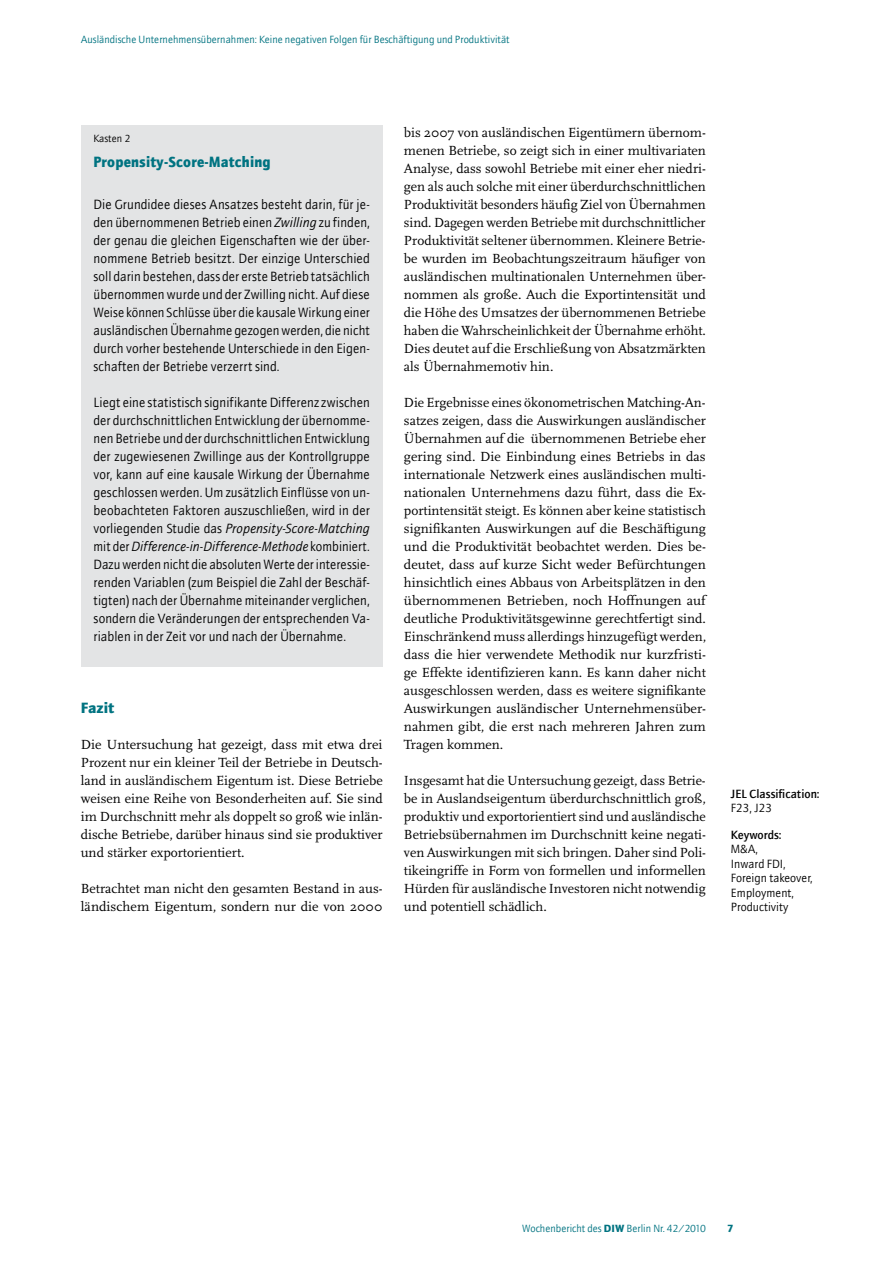
<style>
.page{position:relative;width:893px;height:1263px;background:#fff}
.page>*{position:absolute;margin:0;border:0;box-sizing:border-box;transform-origin:0 0}
.t1{font:900 15px "AT Quay Sans";letter-spacing:.01em;color:#007381;scale:.95 1}
.t2{font:900 15px "AT Quay Sans";letter-spacing:.01em;color:#007381}
.t3{font:13.8px/18px "Scala";color:#000;text-align:justify}
.t4{font:13.5px/18px "AT Quay Sans";color:#000;text-align:justify}
.t5{font:12px/14.4px "AT Quay Sans";color:#000}
.t6{font:500 12px "AT Quay Sans";color:#000}
.t7{font:10.5px "AT Quay Sans";color:#007381}
.t8{font:10.5px "AT Quay Sans";color:#000}
.t9{font:900 10.5px "AT Quay Sans";color:#007381}
.s1{font-style:italic}
.s2{font-weight:900}
</style>
<div class="page">
<div style="left:81px;top:125px;width:302px;height:542px;background:#e3e4e5"></div>
<p class="t7" style="left:81px;top:33px;width:430px">Ausländische Unternehmensübernahmen: Keine negativen Folgen für Beschäftigung und Produktivität</p>
<p class="t8" style="left:94px;top:132px;width:38px">Kasten 2</p>
<p class="t1" style="left:94px;top:152px;width:188px">Propensity-Score-Matching</p>
<p class="t4" style="left:94px;top:195px;width:278px">Die Grundidee dieses Ansatzes besteht darin, für je&shy;den übernommenen Betrieb einen <span class="s1">Zwilling</span> zu finden, der genau die gleichen Eigenschaften wie der über&shy;nommene Betrieb besitzt. Der einzige Unterschied soll darin bestehen, dass der erste Betrieb tatsächlich übernommen wurde und der Zwilling nicht. Auf diese Weise können Schlüsse über die kausale Wirkung einer ausländischen Übernahme gezogen werden, die nicht durch vorher bestehende Unterschiede in den Eigen&shy;schaften der Betriebe verzerrt sind.</p>
<p class="t4" style="left:94px;top:393px;width:278px">Liegt eine statistisch signifikante Differenz zwischen der durchschnittlichen Entwicklung der übernomme&shy;nen Betriebe und der durchschnittlichen Entwicklung der zugewiesenen Zwillinge aus der Kontrollgruppe vor, kann auf eine kausale Wirkung der Übernahme geschlossen werden. Um zusätzlich Einflüsse von un&shy;beobachteten Faktoren auszuschließen, wird in der vorliegenden Studie das <span class="s1">Propensity-Score-Matching </span>mit der <span class="s1">Difference-in-Difference-Methode</span> kombiniert.<br>Dazu werden nicht die absoluten Werte der interessie&shy;renden Variablen (zum Beispiel die Zahl der Beschäf&shy;tigten) nach der Übernahme miteinander verglichen, sondern die Veränderungen der entsprechenden Va&shy;riablen in der Zeit vor und nach der Übernahme.</p>
<p class="t2" style="left:81px;top:699px;width:35px">Fazit</p>
<p class="t3" style="left:81px;top:736px;width:303px">Die Untersuchung hat gezeigt, dass mit etwa drei Prozent nur ein kleiner Teil der Betriebe in Deutsch&shy;land in ausländischem Eigentum ist. Diese Betriebe weisen eine Reihe von Besonderheiten auf. Sie sind im Durchschnitt mehr als doppelt so groß wie inlän&shy;dische Betriebe, darüber hinaus sind sie produktiver und stärker exportorientiert.</p>
<p class="t3" style="left:81px;top:880px;width:303px">Betrachtet man nicht den gesamten Bestand in aus&shy;ländischem Eigentum, sondern nur die von 2000</p>
<p class="t3" style="left:404px;top:124px;width:303px">bis 2007 von ausländischen Eigentümern übernom&shy;menen Betriebe, so zeigt sich in einer multivariaten Analyse, dass sowohl Betriebe mit einer eher niedri&shy;gen als auch solche mit einer überdurchschnittlichen Produktivität besonders häufig Ziel von Übernahmen sind. Dagegen werden Betriebe mit durchschnittlicher Produktivität seltener übernommen. Kleinere Betrie&shy;be wurden im Beobachtungszeitraum häufiger von ausländischen multinationalen Unternehmen über&shy;nommen als große. Auch die Exportintensität und die Höhe des Umsatzes der übernommenen Betriebe haben die Wahrscheinlichkeit der Übernahme erhöht.<br>Dies deutet auf die Erschließung von Absatzmärkten als Übernahmemotiv hin.</p>
<p class="t3" style="left:404px;top:394px;width:304px">Die Ergebnisse eines ökonometrischen Matching-An&shy;satzes zeigen, dass die Auswirkungen ausländischer Übernahmen auf die übernommenen Betriebe eher gering sind. Die Einbindung eines Betriebs in das internationale Netzwerk eines ausländischen multi&shy;nationalen Unternehmens dazu führt, dass die Ex&shy;portintensität steigt. Es können aber keine statistisch signifikanten Auswirkungen auf die Beschäftigung und die Produktivität beobachtet werden. Dies be&shy;deutet, dass auf kurze Sicht weder Befürchtungen hinsichtlich eines Abbaus von Arbeitsplätzen in den übernommenen Betrieben, noch Hoffnungen auf deutliche Produktivitätsgewinne gerechtfertigt sind.<br>Einschränkend muss allerdings hinzugefügt werden, dass die hier verwendete Methodik nur kurzfristi&shy;ge Effekte identifizieren kann. Es kann daher nicht ausgeschlossen werden, dass es weitere signifikante Auswirkungen ausländischer Unternehmensüber&shy;nahmen gibt, die erst nach mehreren Jahren zum Tragen kommen.</p>
<p class="t3" style="left:404px;top:772px;width:303px">Insgesamt hat die Untersuchung gezeigt, dass Betrie&shy;be in Auslandseigentum überdurchschnittlich groß, produktiv und exportorientiert sind und ausländische Betriebsübernahmen im Durchschnitt keine negati&shy;ven Auswirkungen mit sich bringen. Daher sind Poli&shy;tikeingriffe in Form von formellen und informellen Hürden für ausländische Investoren nicht notwendig und potentiell schädlich.</p>
<p class="t6" style="left:731px;top:786px;width:90px">JEL Classification:</p>
<p class="t5" style="left:731px;top:800px;width:43px">F23, J23</p>
<p class="t6" style="left:731px;top:828px;width:52px">Keywords:</p>
<p class="t5" style="left:731px;top:842px;width:83px">M&amp;A,<br>Inward FDI,<br>Foreign takeover,<br>Employment,<br>Productivity</p>
<p class="t7" style="left:522px;top:1222px;width:185px">Wochenbericht des <span class="s2">DIW</span> Berlin Nr. 42/2010</p>
<p class="t9" style="left:727px;top:1222px;width:8px">7</p>
</div>
